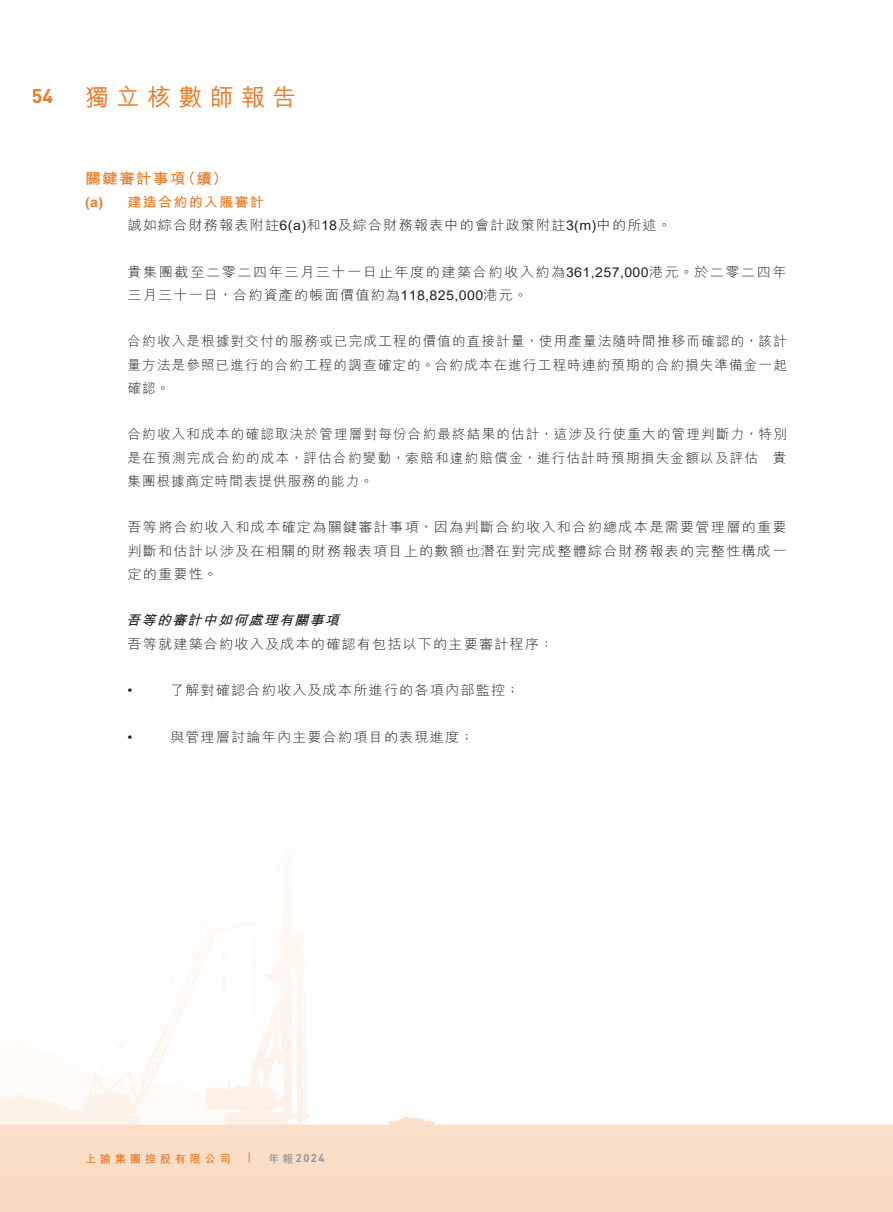
<style>
.page{position:relative;width:893px;height:1212px;background:#fff}
.page>*{position:absolute;margin:0;border:0;box-sizing:border-box;transform-origin:0 0}
.t1{font:500 24px "M Hei HK";letter-spacing:.3em;color:#ec7923}
.t2{font:700 19.5px "DIN Pro";color:#ec7923}
.t3{font:700 15px "M Hei HK";letter-spacing:.08em;color:#ec7923;scale:1.05 1}
.t4{font:300 13.5px/23.2px "M Hei HK";letter-spacing:.085em;color:#231f20;scale:1.05 1}
.t5{font:300 13.5px/23.2px "M Hei HK";letter-spacing:.085em;color:#231f20;text-align:justify}
.t6{font:300 13.5px/23.2px "M Hei HK";letter-spacing:.105em;color:#231f20;scale:1.05 1}
.t7{font:italic 700 13.5px "M Hei HK";color:#231f20;scale:1.05 1}
.t8{font:13.5px "Arial";color:#231f20;scale:1.05 1}
.t9{font:700 11.25px "M Hei HK";letter-spacing:.33em;color:#ec7923}
.t10{font:700 11.25px "DIN Pro";color:#939598}
.s1{font-family:"Arial";font-weight:700;color:#ec7923}
.s2{font-weight:700;color:#ec7923}
.s3{font-family:"Arial";font-weight:400}
.s4{font-family:"M Hei HK"}
</style>
<div class="page">
<h2 class="t2" style="left:32px;top:83px;width:23px">54</h2>
<h1 class="t1" style="left:85px;top:80px;width:213px">獨立核數師報告</h1>
<p class="t3" style="left:85px;top:167px;width:138px">關鍵審計事項（續）</p>
<p class="t4" style="left:128px;top:190px;width:519px;text-indent:-43px"><span class="s1">(a)</span> <span class="s2">建造合約的入賬審計<br></span>誠如綜合財務報表附註<span class="s3">6(a)</span>和<span class="s3">18</span>及綜合財務報表中的會計政策附註<span class="s3">3(m)</span>中的所述。</p>
<p class="t6" style="left:128px;top:259px;width:629px">貴集團截至二零二四年三月三十一日止年度的建築合約收入約為<span class="s3">361,257,000</span>港元。於二零二四年三月三十一日，合約資產的帳面價值約為<span class="s3">118,825,000</span>港元。</p>
<p class="t5" style="left:128px;top:329px;width:661px">合約收入是根據對交付的服務或已完成工程的價值的直接計量，使用產量法隨時間推移而確認的，該計量方法是參照已進行的合約工程的調查確定的。合約成本在進行工程時連約預期的合約損失準備金一起確認。</p>
<p class="t5" style="left:128px;top:422px;width:661px">合約收入和成本的確認取決於管理層對每份合約最終結果的估計，這涉及行使重大的管理判斷力，特別是在預測完成合約的成本，評估合約變動，索賠和違約賠償金，進行估計時預期損失金額以及評估 貴集團根據商定時間表提供服務的能力。</p>
<p class="t4" style="left:128px;top:515px;width:629px;text-align:justify">吾等將合約收入和成本確定為關鍵審計事項，因為判斷合約收入和合約總成本是需要管理層的重要判斷和估計以涉及在相關的財務報表項目上的數額也潛在對完成整體綜合財務報表的完整性構成一定的重要性。</p>
<p class="t7" style="left:126px;top:610px;width:209px">吾等的審計中如何處理有關事項</p>
<p class="t4" style="left:128px;top:631px;width:407px">吾等就建築合約收入及成本的確認有包括以下的主要審計程序：</p>
<p class="t8" style="left:128px;top:681px;width:6px">•</p>
<p class="t4" style="left:170px;top:678px;width:334px">了解對確認合約收入及成本所進行的各項內部監控；</p>
<p class="t8" style="left:128px;top:727px;width:6px">•</p>
<p class="t4" style="left:170px;top:724px;width:291px">與管理層討論年內主要合約項目的表現進度；</p>
<p class="t9" style="left:85px;top:1150px;width:147px">上諭集團控股有限公司</p>
<p class="t10" style="left:268px;top:1150px;width:58px"><span class="s4">年報</span>2024</p>
</div>
